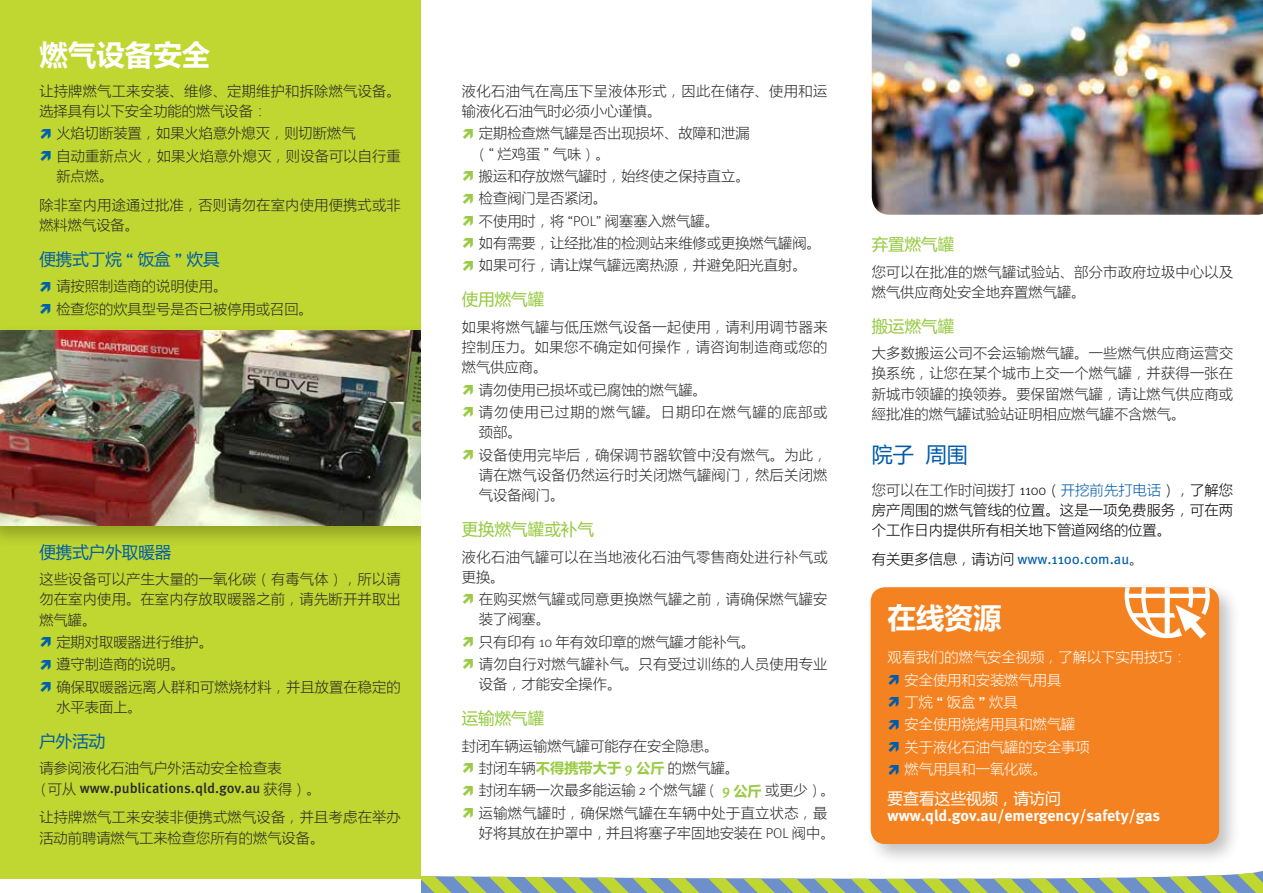
<style>
.page{position:relative;width:1263px;height:893px;background:#fff}
.page>*{position:absolute;margin:0;border:0;box-sizing:border-box;transform-origin:0 0}
.t1{font:700 28.5px "Microsoft Ya Hei UI";color:#fff}
.t2{font:21px "Microsoft Ya Hei UI";color:#005baa}
.t3{font:16.5px "Microsoft Ya Hei UI";color:#95c93d}
.t4{font:16.5px "Microsoft Ya Hei UI";color:#005baa}
.t5{font:700 15.75px/17.1px "Meta OT";color:#fff}
.t6{font:14.25px/20.2px "Microsoft Ya Hei UI Light";letter-spacing:.01em;color:#292829}
.t7{font:14.25px/22.4px "Microsoft Ya Hei UI Light";color:#fff}
.t8{font:14.25px/20.2px "Microsoft Ya Hei UI Light";letter-spacing:.015em;color:#000;text-align:justify}
.t9{font:14.25px/20.2px "Microsoft Ya Hei UI Light";letter-spacing:.03em;color:#292829}
.t10{font:500 14.25px/20.1px "Meta OT";color:#292829}
.t11{font:14.25px/22.4px "Microsoft Ya Hei UI Light";letter-spacing:.07em;color:#292829}
.t12{font:14.25px "Meta OT";color:#005baa}
.s1{font-family:"Meta OT"}
.s2{font-family:"Microsoft Ya Hei UI Light";font-weight:400}
.s3{font-family:"Meta Pro";font-weight:300}
.s4{font-family:"Microsoft Ya Hei UI";font-weight:700;color:#9acb44}
.s5{font-family:"Meta OT";font-weight:500;color:#9acb44}
.s6{color:#292829}
.s7{color:#005baa}
.s8{font-family:"Microsoft Ya Hei UI Light";color:#000}
.s9{font-family:"Microsoft Ya Hei UI Light";color:#292829}
.s10{font-family:"Microsoft Ya Hei UI";font-weight:400}
</style>
<div class="page">
<svg style="left:421px;top:871px;width:842px;height:22px"></svg>
<div style="left:0;top:0;width:421px;height:878px;background:#bfd730"></div>
<div style="left:0;top:325px;width:421px;height:223px;background:#000;opacity:.24"></div>
<img style="left:0;top:330px;width:421px;height:196px">
<img style="left:872px;top:0;width:391px;height:215px">
<div style="left:865px;top:582px;width:377px;height:285px;background:#000;opacity:.24"></div>
<div style="left:871px;top:587px;width:348px;height:257px;background:#f58220;border-radius:14px"></div>
<svg style="left:1124px;top:587px;width:86px;height:52px"></svg>
<p class="t1" style="left:39px;top:35px;width:173px">燃气设备安全</p>
<p class="t6" style="left:39px;top:80px;width:363px">让持牌燃气工来安装、维修、定期维护和拆除燃气设备。选择具有以下安全功能的燃气设备：</p>
<p class="t6" style="left:56px;top:122px;width:346px;line-height:22.4px">火焰切断装置，如果火焰意外熄灭，则切断燃气<br>自动重新点火，如果火焰意外熄灭，则设备可以自行重</p>
<p class="t6" style="left:39px;top:161px;width:363px;line-height:28.8px;text-indent:17px">新点燃。<br>除非室内用途通过批准，否则请勿在室内使用便携式或非</p>
<p class="t6" style="left:39px;top:214px;width:101px">燃料燃气设备。</p>
<p class="t4" style="left:39px;top:248px;width:182px">便携式丁烷 <span class="s1">“</span> 饭盒 <span class="s1">”</span> 炊具</p>
<p class="t6" style="left:56px;top:275px;width:258px;line-height:22.4px">请按照制造商的说明使用。<br>检查您的炊具型号是否已被停用或召回。</p>
<p class="t4" style="left:39px;top:541px;width:134px">便携式户外取暖器</p>
<p class="t6" style="left:39px;top:568px;width:363px;text-align:justify">这些设备可以产生大量的一氧化碳（有毒气体），所以请勿在室内使用。在室内存放取暖器之前，请先断开并取出燃气罐。</p>
<p class="t6" style="left:56px;top:630px;width:346px;line-height:22.4px">定期对取暖器进行维护。<br>遵守制造商的说明。<br>确保取暖器远离人群和可燃烧材料，并且放置在稳定的</p>
<p class="t6" style="left:56px;top:696px;width:87px">水平表面上。</p>
<p class="t4" style="left:39px;top:730px;width:67px">户外活动</p>
<p class="t10" style="left:36px;top:758px;width:286px"><span class="s2">请参阅液化石油气户外活动安全检查表<br>（可从</span> www.publications.qld.gov.au <span class="s2">获得）。</span></p>
<p class="t6" style="left:39px;top:807px;width:363px">让持牌燃气工来安装非便携式燃气设备，并且考虑在举办活动前聘请燃气工来检查您所有的燃气设备。</p>
<p class="t9" style="left:462px;top:80px;width:367px">液化石油气在高压下呈液体形式，因此在储存、使用和运输液化石油气时必须小心谨慎。</p>
<p class="t6" style="left:475px;top:123px;width:276px">定期检查燃气罐是否出现损坏、故障和泄漏（<span class="s3">“</span> 烂鸡蛋 <span class="s3">”</span> 气味）。</p>
<p class="t6" style="left:479px;top:164px;width:343px;line-height:22.4px">搬运和存放燃气罐时，始终使之保持直立。<br>检查阀门是否紧闭。<br>不使用时，将 <span class="s3">“POL”</span> 阀塞塞入燃气罐。<br>如有需要，让经批准的检测站来维修或更换燃气罐阀。如果可行，请让煤气罐远离热源，并避免阳光直射。</p>
<p class="t3" style="left:462px;top:288px;width:84px">使用燃气罐</p>
<p class="t6" style="left:462px;top:316px;width:367px;text-align:justify">如果将燃气罐与低压燃气设备一起使用，请利用调节器来控制压力。如果您不确定如何操作，请咨询制造商或您的燃气供应商。</p>
<p class="t11" style="left:479px;top:378px;width:350px">请勿使用已损坏或已腐蚀的燃气罐。<br>请勿使用已过期的燃气罐。日期印在燃气罐的底部或</p>
<p class="t6" style="left:479px;top:421px;width:350px;line-height:22.4px">颈部。<br>设备使用完毕后，确保调节器软管中没有燃气。为此，</p>
<p class="t6" style="left:479px;top:464px;width:350px">请在燃气设备仍然运行时关闭燃气罐阀门，然后关闭燃气设备阀门。</p>
<p class="t3" style="left:462px;top:518px;width:133px">更换燃气罐或补气</p>
<p class="t9" style="left:462px;top:546px;width:367px">液化石油气罐可以在当地液化石油气零售商处进行补气或更换。</p>
<p class="t6" style="left:479px;top:589px;width:350px">在购买燃气罐或同意更换燃气罐之前，请确保燃气罐安装了阀塞。</p>
<p class="t6" style="left:479px;top:630px;width:350px;line-height:22.4px">只有印有 <span class="s3">10</span> 年有效印章的燃气罐才能补气。<br>请勿自行对燃气罐补气。只有受过训练的人员使用专业</p>
<p class="t6" style="left:479px;top:674px;width:144px">设备，才能安全操作。</p>
<p class="t3" style="left:462px;top:707px;width:84px">运输燃气罐</p>
<p class="t6" style="left:479px;top:734px;width:357px;line-height:22.4px;text-indent:-17px">封闭车辆运输燃气罐可能存在安全隐患。<br>封闭车辆<span class="s4">不得携带大于</span> <span class="s5">9</span> <span class="s4">公斤</span>的燃气罐。<br>封闭车辆一次最多能运输 <span class="s3">2</span> 个燃气罐（ <span class="s5">9</span> <span class="s4">公斤</span>或更少）。运输燃气罐时，确保燃气罐在车辆中处于直立状态，最</p>
<p class="t6" style="left:479px;top:822px;width:357px">好将其放在护罩中，并且将塞子牢固地安装在 <span class="s3">POL</span> 阀中。</p>
<p class="t3" style="left:872px;top:233px;width:84px">弃置燃气罐</p>
<p class="t6" style="left:872px;top:261px;width:363px">您可以在批准的燃气罐试验站、部分市政府垃圾中心以及燃气供应商处安全地弃置燃气罐。</p>
<p class="t3" style="left:872px;top:315px;width:84px">搬运燃气罐</p>
<p class="t6" style="left:872px;top:343px;width:363px;text-align:justify">大多数搬运公司不会运输燃气罐。一些燃气供应商运营交换系统，让您在某个城市上交一个燃气罐，并获得一张在新城市领罐的换领券。要保留燃气罐，请让燃气供应商或經批准的燃气罐试验站证明相应燃气罐不含燃气。</p>
<p class="t2" style="left:872px;top:440px;width:97px">院子 周围</p>
<p class="t8" style="left:872px;top:479px;width:363px"><span class="s6">您可以在工作时间拨打</span> <span class="s3">1100</span>（<span class="s7">开挖前先打电话</span>），了解您房产周围的燃气管线的位置。这是一项免费服务，可在两个工作日内提供所有相关地下管道网络的位置。</p>
<p class="t12" style="left:872px;top:550px;width:273px"><span class="s8">有关更多信息，请访问</span> www.1100.com.au<span class="s9">。</span></p>
<p class="t1" style="left:887px;top:597px;width:115px">在线资源</p>
<p class="t7" style="left:904px;top:646px;width:284px;text-indent:-17px">观看我们的燃气安全视频，了解以下实用技巧：安全使用和安装燃气用具<br>丁烷<span class="s1">“</span>饭盒<span class="s1">”</span>炊具<br>安全使用烧烤用具和燃气罐<br>关于液化石油气罐的安全事项<br>燃气用具和一氧化碳。</p>
<p class="t5" style="left:887px;top:790px;width:274px"><span class="s10">要查看这些视频，请访问</span>www.qld.gov.au/emergency/safety/gas</p>
</div>
